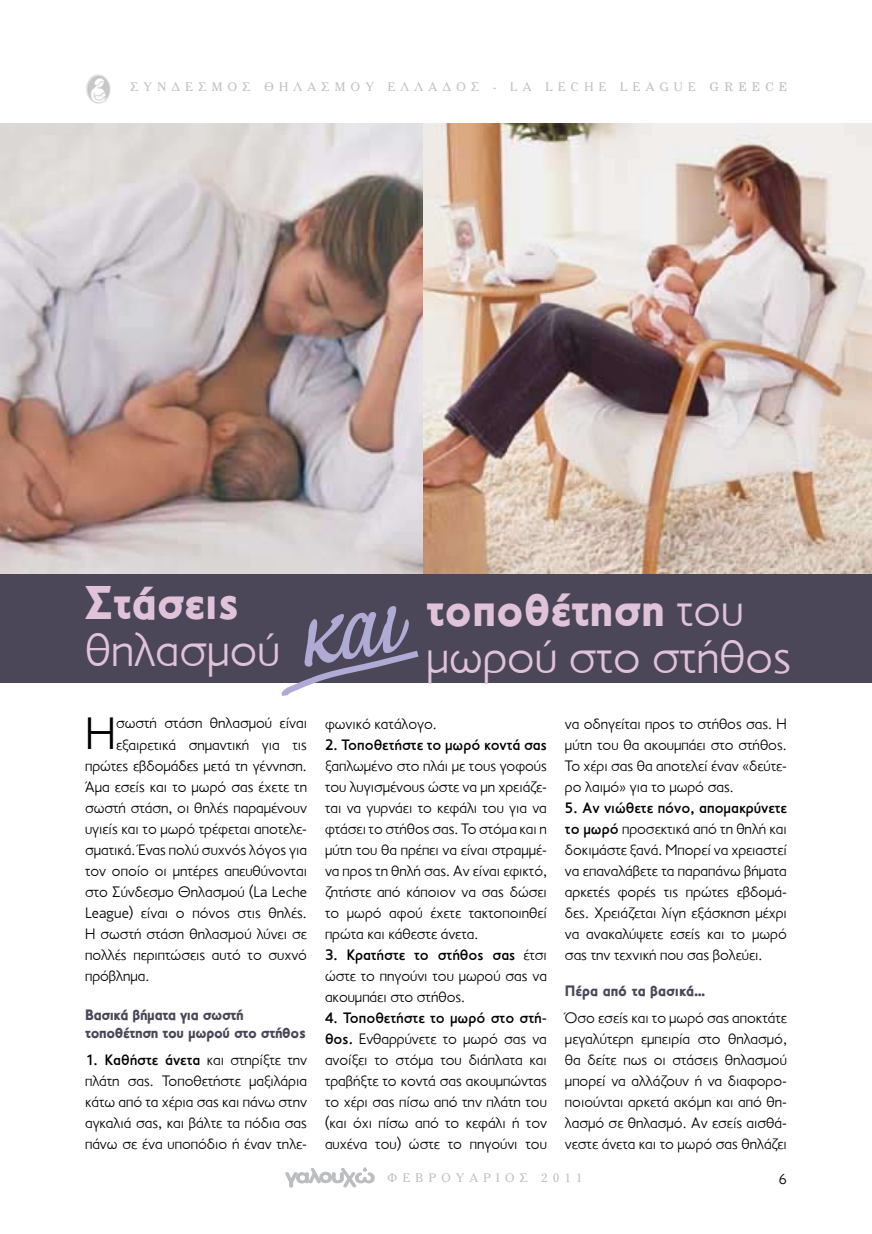
<style>
.page{position:relative;width:872px;height:1234px;background:#fff}
.page>*{position:absolute;margin:0;border:0;box-sizing:border-box;transform-origin:0 0}
.t1{font:300 48px/46.5px "PF Transport";color:#e0c3d9}
.t2{font:900 48px "PF Transport";color:#e0c3d9}
.t3{font:300 45.9px "PF Transport";color:#000}
.t4{font:300 15.3px/21px "PF Transport";color:#000;text-align:justify}
.t5{font:900 15.3px/18px "PF Transport";letter-spacing:-.02em;color:#4b4759}
.t6{font:500 15.3px "PF Transport";color:#000}
.t7{font:900 15.3px "PF Transport";color:#4b4759}
.t8{font:300 15px "PF Transport";color:#000}
.t9{font:12px "PF Cheltenham";letter-spacing:.45em;color:#bcbdc0}
.s1{font-family:"PF Century"}
.s2{font-weight:500}
.s3{font-weight:900}
</style>
<div class="page">
<img style="left:86px;top:74px;width:25px;height:30px">
<div style="left:0;top:572px;width:872px;height:110px;background:#4b4759"></div>
<img style="left:0;top:123px;width:872px;height:450px">
<svg style="left:285px;top:1167px;width:90px;height:20px"></svg>
<svg style="left:278px;top:650px;width:147px;height:46px"></svg>
<p class="t9" style="left:130px;top:80px;width:658px">ΣΥΝΔΕΣΜΟΣ ΘΗΛΑΣΜΟΥ ΕΛΛΑΔΟΣ - LA LECHE LEAGUE <span class="s1">GREECE</span></p>
<h1 class="t2" style="left:85px;top:575px;width:156px">Στάσεις</h1>
<h1 class="t1" style="left:85px;top:626px;width:196px">θηλασμού</h1>
<h2 class="t3" style="left:85px;top:707px;width:33px">Η</h2>
<p class="t4" style="left:116px;top:712px;width:192px">σωστή στάση θηλασμού είναι</p>
<p class="t4" style="left:116px;top:733px;width:192px">εξαιρετικά σημαντική για τις</p>
<p class="t4" style="left:85px;top:754px;width:223px">πρώτες εβδομάδες μετά τη γέννηση.</p>
<p class="t4" style="left:85px;top:775px;width:223px">Άμα εσείς και το μωρό σας έχετε τη</p>
<p class="t4" style="left:85px;top:796px;width:223px">σωστή στάση, οι θηλές παραμένουν</p>
<p class="t4" style="left:85px;top:817px;width:223px">υγιείς και το μωρό τρέφεται αποτελε-</p>
<p class="t4" style="left:85px;top:838px;width:223px">σματικά. Ένας πολύ συχνός λόγος για</p>
<p class="t4" style="left:85px;top:859px;width:223px">τον οποίο οι μητέρες απευθύνονται</p>
<p class="t4" style="left:85px;top:880px;width:223px">στο Σύνδεσμο Θηλασμού (La Leche</p>
<p class="t4" style="left:85px;top:901px;width:223px">League) είναι ο πόνος στις θηλές.</p>
<p class="t4" style="left:85px;top:922px;width:223px">Η σωστή στάση θηλασμού λύνει σε</p>
<p class="t4" style="left:85px;top:943px;width:223px">πολλές περιπτώσεις αυτό το συχνό</p>
<p class="t4" style="left:85px;top:964px;width:66px">πρόβλημα.</p>
<p class="t5" style="left:85px;top:1005px;width:222px">Βασικά βήματα για σωστή τοποθέτηση του μωρού στο στήθος</p>
<p class="t4" style="left:85px;top:1048px;width:223px"><span class="s2">1. Καθήστε άνετα</span> και στηρίξτε την πλάτη σας. Τοποθετήστε μαξιλάρια κάτω από τα χέρια σας και πάνω στην αγκαλιά σας, και βάλτε τα πόδια σας πάνω σε ένα υποπόδιο ή έναν τηλε-</p>
<h1 class="t1" style="left:426px;top:587px;width:366px"><span class="s3">τοποθέτηση</span> του μωρού στο στήθος</h1>
<p class="t4" style="left:325px;top:712px;width:113px">φωνικό κατάλογο.</p>
<p class="t6" style="left:325px;top:735px;width:223px">2. Τοποθετήστε το μωρό κοντά σας</p>
<p class="t4" style="left:325px;top:754px;width:223px">ξαπλωμένο στο πλάι με τους γοφούς του λυγισμένους ώστε να μη χρειάζε&shy;ται να γυρνάει το κεφάλι του για να φτάσει το στήθος σας. Το στόμα και η μύτη του θα πρέπει να είναι στραμμέ&shy;να προς τη θηλή σας. Αν είναι εφικτό, ζητήστε από κάποιον να σας δώσει το μωρό αφού έχετε τακτοποιηθεί πρώτα και κάθεστε άνετα.</p>
<p class="t4" style="left:325px;top:944px;width:223px"><span class="s2">3. Κρατήστε το στήθος σας</span> έτσι ώστε το πηγούνι του μωρού σας να ακουμπάει στο στήθος.</p>
<p class="t4" style="left:325px;top:1007px;width:223px"><span class="s2">4. Τοποθετήστε το μωρό στο στή&shy;θος.</span> Ενθαρρύνετε το μωρό σας να ανοίξει το στόμα του διάπλατα και τραβήξτε το κοντά σας ακουμπώντας το χέρι σας πίσω από την πλάτη του (και όχι πίσω από το κεφάλι ή τον αυχένα του) ώστε το πηγούνι του</p>
<p class="t4" style="left:565px;top:713px;width:223px">να οδηγείται προς το στήθος σας. Η μύτη του θα ακουμπάει στο στήθος.<br>Το χέρι σας θα αποτελεί έναν «δεύτε&shy;ρο λαιμό» για το μωρό σας.</p>
<p class="t4" style="left:565px;top:797px;width:223px"><span class="s2">5. Αν νιώθετε πόνο, απομακρύνετε το μωρό</span> προσεκτικά από τη θηλή και δοκιμάστε ξανά. Μπορεί να χρειαστεί να επαναλάβετε τα παραπάνω βήματα αρκετές φορές τις πρώτες εβδομά&shy;δες. Χρειάζεται λίγη εξάσκηση μέχρι να ανακαλύψετε εσείς και το μωρό σας την τεχνική που σας βολεύει.</p>
<p class="t7" style="left:565px;top:981px;width:142px">Πέρα από τα βασικά…</p>
<p class="t4" style="left:565px;top:1007px;width:223px">Όσο εσείς και το μωρό σας αποκτάτε μεγαλύτερη εμπειρία στο θηλασμό, θα δείτε πως οι στάσεις θηλασμού μπορεί να αλλάζουν ή να διαφορο&shy;ποιούνται αρκετά ακόμη και από θη&shy;λασμό σε θηλασμό. Αν εσείς αισθά&shy;νεστε άνετα και το μωρό σας θηλάζει</p>
<p class="t9" style="left:387px;top:1170px;width:196px">ΦΕΒΡΟΥΑΡΙΟΣ 2011</p>
<p class="t8" style="left:779px;top:1169px;width:10px">6</p>
</div>
